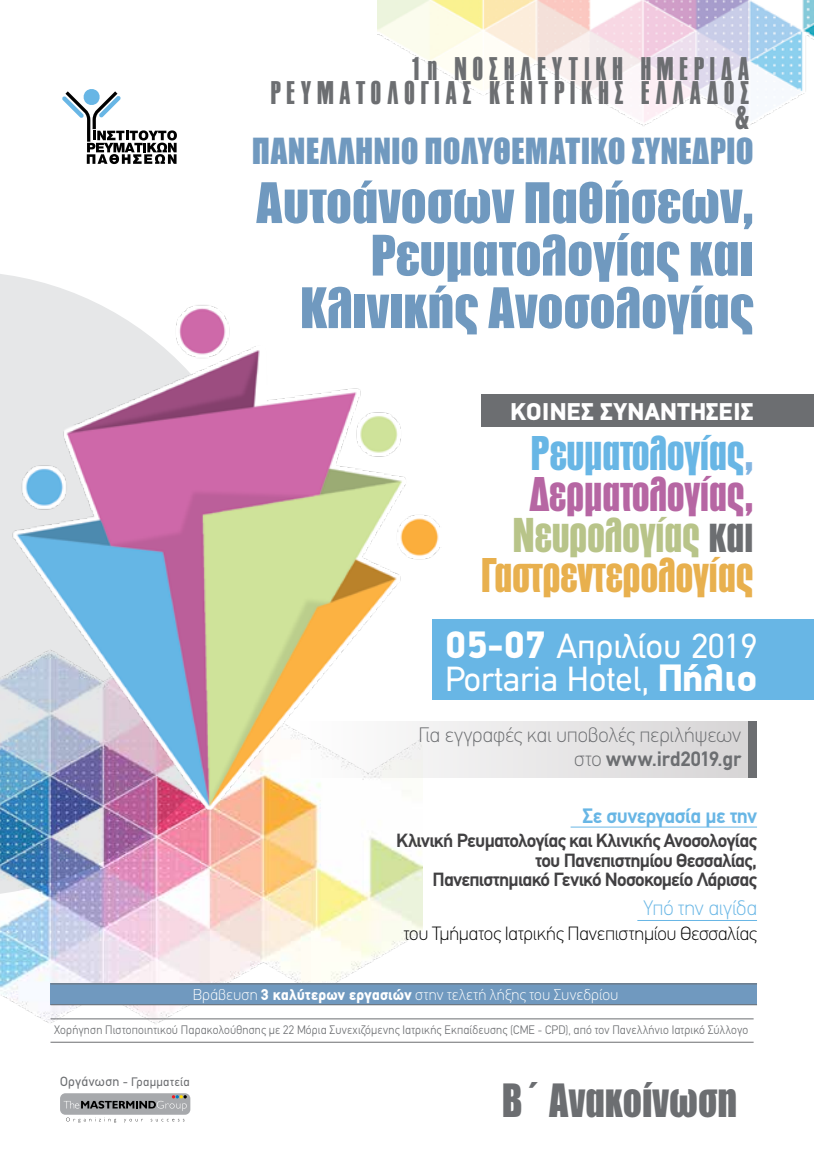
<style>
.page{position:relative;width:814px;height:1166px;background:#fff}
.page>*{position:absolute;margin:0;border:0;box-sizing:border-box;transform-origin:0 0}
.t1{font:900 54.25px/52.5px "PF Fusion Sans";color:#7099bf;text-align:right}
.t2{font:800 45.5px/40.6px "PF Fusion Sans";letter-spacing:-.01em;color:#e8b04e;text-align:right}
.t3{font:900 44.62px "PF Fusion Sans";color:#6c6e71;scale:.9 1}
.t4{font:35px/32.9px "PF Din Text";color:#fff}
.t5{font:900 35px "PF Fusion Sans";color:#7099bf}
.t6{font:500 30.62px/24.5px "PF Fusion Sans";letter-spacing:.18em;color:#6c6e71;text-align:right}
.t7{font:900 24.5px "PF Din Display";color:#fff}
.t8{font:100 21px/24.5px "PF Din Text";letter-spacing:-.01em;color:#6c6e71;text-align:right}
.t9{font:700 21px "PF Din Text";letter-spacing:-.02em;color:#68b6e5}
.t10{font:100 21px "PF Din Text";letter-spacing:-.005em;color:#68b6e5}
.t11{font:700 19.25px/19.4px "PF Din Text";letter-spacing:-.035em;color:#414042;text-align:right}
.t12{font:100 19.25px "PF Din Text";letter-spacing:-.015em;color:#000}
.t13{font:100 15.75px "PF Din Text";letter-spacing:.005em;color:#fff}
.t14{font:300 12.42px "PF Din Text";letter-spacing:.015em;color:#6c6e71;scale:.95 1}
.t15{font:12.42px "PF Din Text";letter-spacing:.03em;color:#6c6e71}
.s1{color:#68b6e5}
.s2{color:#83b5e1}
.s3{color:#b666a3}
.s4{color:#b8c489}
.s5{color:#6c6e71}
.s6{font-family:"PF Din Display";font-weight:900;font-size:38.5px}
.s7{font-weight:700}
.s8{font-weight:900}
.s9{font-size:13.47px}
</style>
<div class="page">
<img style="left:0;top:639px;width:422px;height:385px">
<img style="left:9px;top:275px;width:433px;height:575px">
<img style="left:377px;top:0;width:437px;height:126px">
<div style="left:481px;top:394px;width:333px;height:33px;background:#6c6e71"></div>
<svg style="left:62px;top:89px;width:115px;height:75px"></svg>
<hr style="left:570px;top:826px;width:187px;height:1px;background:#68b6e5">
<hr style="left:637px;top:920px;width:120px;height:1px;background:#68b6e5">
<div style="left:432px;top:620px;width:382px;height:80px;background:#68b6e5"></div>
<div style="left:298px;top:721px;width:459px;height:57px;background:linear-gradient(to right,#fdfdfd,#d6d4d5)"></div>
<div style="left:748px;top:721px;width:9px;height:57px;background:#6c6e71"></div>
<div style="left:60px;top:1093px;width:130px;height:22px;background:#a7a9ac;border-radius:5px"></div>
<svg style="left:66px;top:1117px;width:50px;height:5px"></svg>
<svg style="left:124px;top:1119px;width:19px;height:3px"></svg>
<svg style="left:151px;top:1119px;width:33px;height:2px"></svg>
<svg style="left:64px;top:1095px;width:123px;height:16px"></svg>
<div style="left:50px;top:983px;width:707px;height:22px;background:#7099bf"></div>
<hr style="left:50px;top:1018px;width:703px;height:1px;background:#6c6e71">
<hr style="left:50px;top:983px;width:707px;height:1px;background:#6c6e71">
<hr style="left:50px;top:1042px;width:703px;height:1px;background:#6c6e71">
<hr style="left:50px;top:1004px;width:707px;height:1px;background:#6c6e71">
<h3 class="t6" style="left:270px;top:57px;width:480px">1η ΝΟΣΗΛΕΥΤΙΚΉ ΗΜΕΡΊΔΑ<br>ΡΕΥΜΑΤΟΛΟΓΊΑΣ ΚΕΝΤΡΙΚΉΣ ΕΛΛΆΔΟΣ &amp;</h3>
<h3 class="t5" style="left:252px;top:129px;width:503px">ΠΑΝΕΛΛΗΝΙΟ ΠΟΛΥΘΕΜΑΤΙΚΟ ΣΥΝΕΔΡΙΟ</h3>
<h1 class="t1" style="left:255px;top:175px;width:500px">Αυτοάνοσων Παθήσεων,<br>Ρευματολογίας και<br>Κλινικής Ανοσολογίας</h1>
<h3 class="t7" style="left:510px;top:396px;width:244px">ΚΟΙΝΕΣ ΣΥΝΑΝΤΗΣΕΙΣ</h3>
<h2 class="t2" style="left:481px;top:433px;width:274px"><span class="s1">Ρευματολογίας</span><span class="s2">,<br></span><span class="s3">Δερματολογίας,<br></span><span class="s4">Νευρολογίας</span> <span class="s5">και<br></span>Γαστρεντερολογίας</h2>
<h3 class="t4" style="left:445px;top:630px;width:313px"><span class="s6">05-07</span> Απριλίου 2019<br>Portaria Hotel, <span class="s6">Πήλιο</span></h3>
<h3 class="t8" style="left:418px;top:722px;width:324px">Για εγγραφές και υποβολές περιλήψεων στο <span class="s7">www.ird2019.gr</span></h3>
<h3 class="t9" style="left:582px;top:803px;width:176px">Σε συνεργασία με την</h3>
<h3 class="t11" style="left:396px;top:831px;width:362px">Κλινική Ρευματολογίας και Κλινικής Ανοσολογίας του Πανεπιστημίου Θεσσαλίας,<br>Πανεπιστημιακό Γενικό Νοσοκομείο Λάρισας</h3>
<h3 class="t10" style="left:643px;top:895px;width:115px">Yπό την αιγίδα</h3>
<h3 class="t12" style="left:404px;top:922px;width:354px">του Τμήματος Ιατρικής Πανεπιστημίου Θεσσαλίας</h3>
<p class="t13" style="left:193px;top:985px;width:427px">Βράβευση <span class="s8">3 καλύτερων εργασιών</span> στην τελετή λήξης του Συνεδρίου</p>
<p class="t14" style="left:54px;top:1022px;width:732px">Χορήγηση Πιστοποιητικού Παρακολούθησης με 22 Μόρια Συνεχιζόμενης Ιατρικής Εκπαίδευσης (CME - CPD), από τον Πανελλήνιο Ιατρικό Σύλλογο</p>
<p class="t15" style="left:60px;top:1074px;width:131px"><span class="s9">Οργάνωση -</span> Γραμματεία</p>
<h3 class="t3" style="left:501px;top:1073px;width:263px">Β΄ Ανακοίνωση</h3>
</div>
